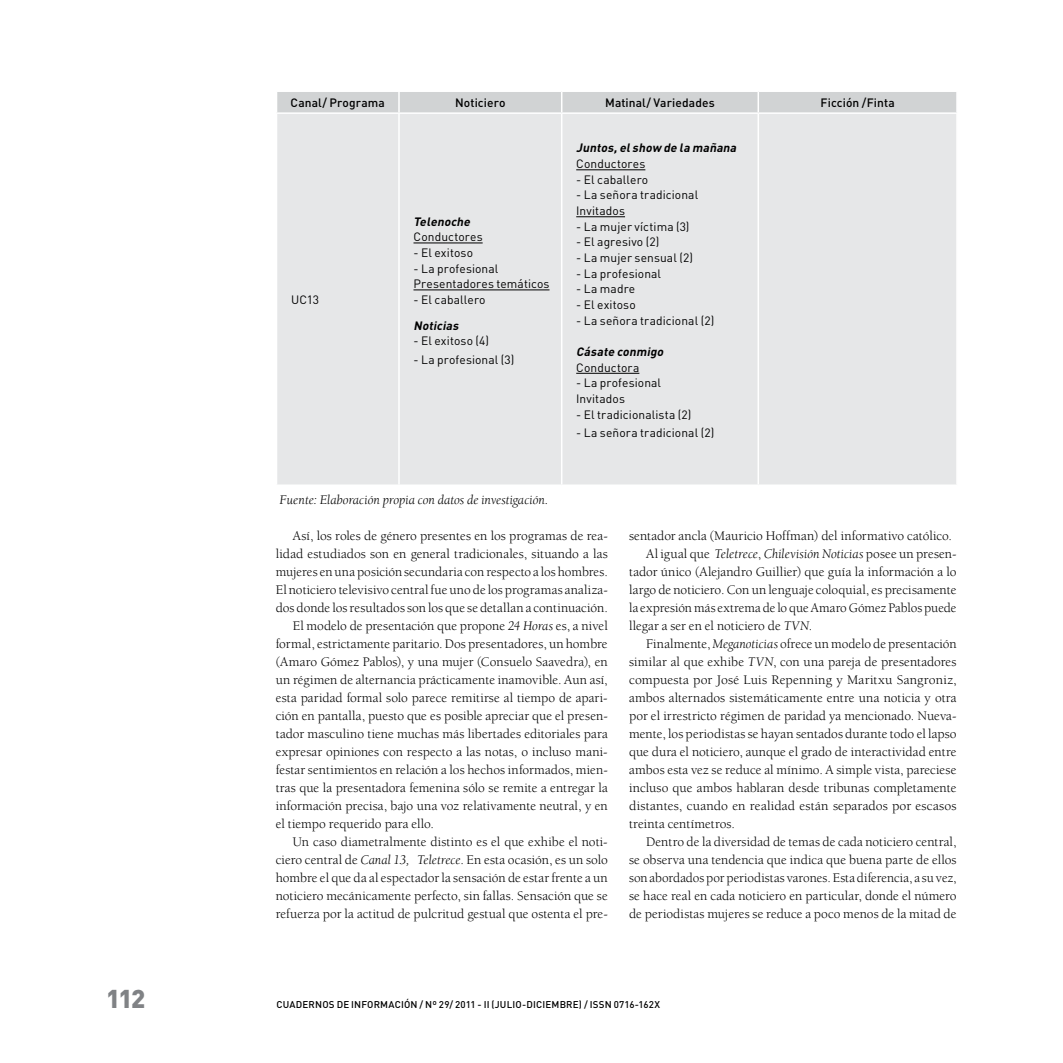
<style>
.page{position:relative;width:1063px;height:1063px;background:#fff}
.page>*{position:absolute;margin:0;border:0;box-sizing:border-box;transform-origin:0 0}
.t1{font:900 25.5px "DIN";color:#808285}
.t2{font:13.5px "Berkeley Std";letter-spacing:.005em;color:#000}
.t3{font:italic 13.5px "Berkeley Std";color:#000}
.t4{font:12px/15.6px "DIN";letter-spacing:.01em;color:#000}
.t5{font:500 12px "DIN";letter-spacing:.01em;color:#000}
.t6{font:italic 700 12px "DIN";color:#000}
.t7{font:500 9.75px "DIN";letter-spacing:.02em;color:#000}
.s1{font-style:italic}
.s2{font-style:normal}
</style>
<div class="page">
<div style="left:277px;top:114px;width:679px;height:370px;background:#e6e7e8"></div>
<hr style="left:398px;top:114px;width:2px;height:370px;background:#fff">
<hr style="left:561px;top:114px;width:1px;height:370px;background:#fff">
<hr style="left:758px;top:114px;width:1px;height:370px;background:#fff">
<div style="left:277px;top:92px;width:679px;height:21px;background:#d1d3d4"></div>
<hr style="left:758px;top:112px;width:200px;height:2px;background:#fff">
<hr style="left:414px;top:243px;width:69px;height:1px;background:#000">
<hr style="left:414px;top:290px;width:136px;height:1px;background:#000">
<hr style="left:576px;top:170px;width:69px;height:1px;background:#000">
<hr style="left:576px;top:216px;width:49px;height:1px;background:#000">
<hr style="left:576px;top:373px;width:63px;height:1px;background:#000">
<p class="t5" style="left:291px;top:95px;width:96px">Canal/ Programa</p>
<p class="t5" style="left:455px;top:95px;width:52px">Noticiero</p>
<p class="t5" style="left:605px;top:95px;width:111px">Matinal/ Variedades</p>
<p class="t5" style="left:821px;top:95px;width:76px">Ficción /Finta</p>
<p class="t4" style="left:291px;top:292px;width:30px">UC13</p>
<p class="t6" style="left:414px;top:213px;width:61px">Telenoche</p>
<p class="t4" style="left:414px;top:229px;width:71px">Conductores</p>
<p class="t4" style="left:414px;top:245px;width:61px">- El exitoso</p>
<p class="t4" style="left:414px;top:260px;width:138px">- La profesional<br>Presentadores temáticos</p>
<p class="t4" style="left:414px;top:292px;width:74px">- El caballero</p>
<p class="t6" style="left:414px;top:318px;width:49px">Noticias</p>
<p class="t4" style="left:414px;top:333px;width:77px">- El exitoso (4)</p>
<p class="t4" style="left:414px;top:352px;width:102px">- La profesional (3)</p>
<p class="t6" style="left:576px;top:140px;width:164px">Juntos,elshow de la mañana</p>
<p class="t4" style="left:576px;top:156px;width:71px">Conductores</p>
<p class="t4" style="left:576px;top:171px;width:74px">- El caballero</p>
<p class="t4" style="left:576px;top:187px;width:124px">- La señora tradicional<br>Invitados</p>
<p class="t4" style="left:576px;top:218px;width:115px">- La mujer víctima (3)</p>
<p class="t4" style="left:576px;top:234px;width:85px">- El agresivo (2)</p>
<p class="t4" style="left:576px;top:250px;width:118px">- La mujer sensual (2)</p>
<p class="t4" style="left:576px;top:265px;width:86px">- La profesional</p>
<p class="t4" style="left:576px;top:281px;width:61px">- La madre</p>
<p class="t4" style="left:576px;top:297px;width:61px">- El exitoso</p>
<p class="t4" style="left:576px;top:312px;width:140px">- La señora tradicional (2)</p>
<p class="t6" style="left:576px;top:344px;width:91px">Cásate conmigo</p>
<p class="t4" style="left:576px;top:359px;width:65px">Conductora</p>
<p class="t4" style="left:576px;top:375px;width:86px">- La profesional<br>Invitados</p>
<p class="t4" style="left:576px;top:406px;width:117px">- El tradicionalista (2)</p>
<p class="t4" style="left:576px;top:425px;width:140px">- La señora tradicional (2)</p>
<p class="t3" style="left:280px;top:492px;width:270px">Fuente: Elaboración propia con datos de investigación.</p>
<p class="t2" style="left:293px;top:529px;width:317px">Así, los roles de género presentes en los programas de rea-</p>
<p class="t2" style="left:276px;top:547px;width:334px">lidad estudiados son en general tradicionales, situando a las</p>
<p class="t2" style="left:276px;top:565px;width:334px">mujeres en una posición secundaria con respecto a los hombres.</p>
<p class="t2" style="left:276px;top:583px;width:334px">El noticiero televisivo central fue uno de los programas analiza-</p>
<p class="t2" style="left:276px;top:601px;width:334px">dos donde los resultados son los que se detallan a continuación.</p>
<p class="t2" style="left:293px;top:619px;width:317px">El modelo de presentación que propone <span class="s1">24 Horas</span> es, a nivel</p>
<p class="t2" style="left:276px;top:637px;width:333px">formal, estrictamente paritario. Dos presentadores, un hombre</p>
<p class="t2" style="left:276px;top:655px;width:333px">(Amaro Gómez Pablos), y una mujer (Consuelo Saavedra), en</p>
<p class="t2" style="left:276px;top:673px;width:334px">un régimen de alternancia prácticamente inamovible. Aun así,</p>
<p class="t2" style="left:276px;top:691px;width:333px">esta paridad formal solo parece remitirse al tiempo de apari-</p>
<p class="t2" style="left:276px;top:709px;width:334px">ción en pantalla, puesto que es posible apreciar que el presen-</p>
<p class="t2" style="left:276px;top:726px;width:334px">tador masculino tiene muchas más libertades editoriales para</p>
<p class="t2" style="left:276px;top:744px;width:334px">expresar opiniones con respecto a las notas, o incluso mani-</p>
<p class="t2" style="left:276px;top:762px;width:334px">festar sentimientos en relación a los hechos informados, mien-</p>
<p class="t2" style="left:276px;top:780px;width:334px">tras que la presentadora femenina sólo se remite a entregar la</p>
<p class="t2" style="left:276px;top:798px;width:333px">información precisa, bajo una voz relativamente neutral, y en</p>
<p class="t2" style="left:276px;top:816px;width:160px">el tiempo requerido para ello.</p>
<p class="t2" style="left:293px;top:834px;width:317px">Un caso diametralmente distinto es el que exhibe el noti-</p>
<p class="t2" style="left:276px;top:852px;width:334px">ciero central de <span class="s1">Canal 13, Teletrece</span>. En esta ocasión, es un solo</p>
<p class="t2" style="left:276px;top:870px;width:334px">hombre el que da al espectador la sensación de estar frente a un</p>
<p class="t2" style="left:276px;top:888px;width:333px">noticiero mecánicamente perfecto, sin fallas. Sensación que se</p>
<p class="t2" style="left:276px;top:906px;width:334px">refuerza por la actitud de pulcritud gestual que ostenta el pre-</p>
<p class="t2" style="left:629px;top:528px;width:324px">sentador ancla (Mauricio Hoffman) del informativo católico.</p>
<p class="t3" style="left:646px;top:546px;width:312px"><span class="s2">Al igual que</span> Teletrece<span class="s2">,</span> Chilevisión Noticias <span class="s2">posee un presen-</span></p>
<p class="t2" style="left:629px;top:564px;width:329px">tador único (Alejandro Guillier) que guía la información a lo</p>
<p class="t2" style="left:629px;top:582px;width:329px">largo de noticiero. Con un lenguaje coloquial, es precisamente</p>
<p class="t2" style="left:629px;top:601px;width:329px">la expresión más extrema de lo que Amaro Gómez Pablos puede</p>
<p class="t2" style="left:629px;top:619px;width:185px">llegar a ser en el noticiero de <span class="s1">TVN</span>.</p>
<p class="t2" style="left:646px;top:637px;width:312px">Finalmente, <span class="s1">Meganoticias</span> ofrece un modelo de presentación</p>
<p class="t2" style="left:629px;top:655px;width:329px">similar al que exhibe <span class="s1">TVN</span>, con una pareja de presentadores</p>
<p class="t2" style="left:629px;top:673px;width:329px">compuesta por José Luis Repenning y Maritxu Sangroniz,</p>
<p class="t2" style="left:629px;top:691px;width:329px">ambos alternados sistemáticamente entre una noticia y otra</p>
<p class="t2" style="left:629px;top:709px;width:329px">por el irrestricto régimen de paridad ya mencionado. Nueva-</p>
<p class="t2" style="left:629px;top:727px;width:329px">mente, los periodistas se hayan sentados durante todo el lapso</p>
<p class="t2" style="left:629px;top:745px;width:329px">que dura el noticiero, aunque el grado de interactividad entre</p>
<p class="t2" style="left:629px;top:763px;width:329px">ambos esta vez se reduce al mínimo. A simple vista, pareciese</p>
<p class="t2" style="left:629px;top:781px;width:329px">incluso que ambos hablaran desde tribunas completamente</p>
<p class="t2" style="left:629px;top:799px;width:329px">distantes, cuando en realidad están separados por escasos</p>
<p class="t2" style="left:629px;top:817px;width:107px">treinta centímetros.</p>
<p class="t2" style="left:646px;top:835px;width:312px">Dentro de la diversidad de temas de cada noticiero central,</p>
<p class="t2" style="left:629px;top:853px;width:329px">se observa una tendencia que indica que buena parte de ellos</p>
<p class="t2" style="left:629px;top:871px;width:329px">son abordados por periodistas varones. Esta diferencia, a su vez,</p>
<p class="t2" style="left:629px;top:889px;width:329px">se hace real en cada noticiero en particular, donde el número</p>
<p class="t2" style="left:629px;top:907px;width:329px">de periodistas mujeres se reduce a poco menos de la mitad de</p>
<h1 class="t1" style="left:106px;top:982px;width:40px">112</h1>
<p class="t7" style="left:277px;top:998px;width:257px">CUADERNOS DE INFORMACIÓN / Nº 29/ 2011 - i I (ju lio-diciem</p>
<p class="t7" style="left:560px;top:998px;width:102px">bre) / ISSN 0716-162x</p>
</div>
